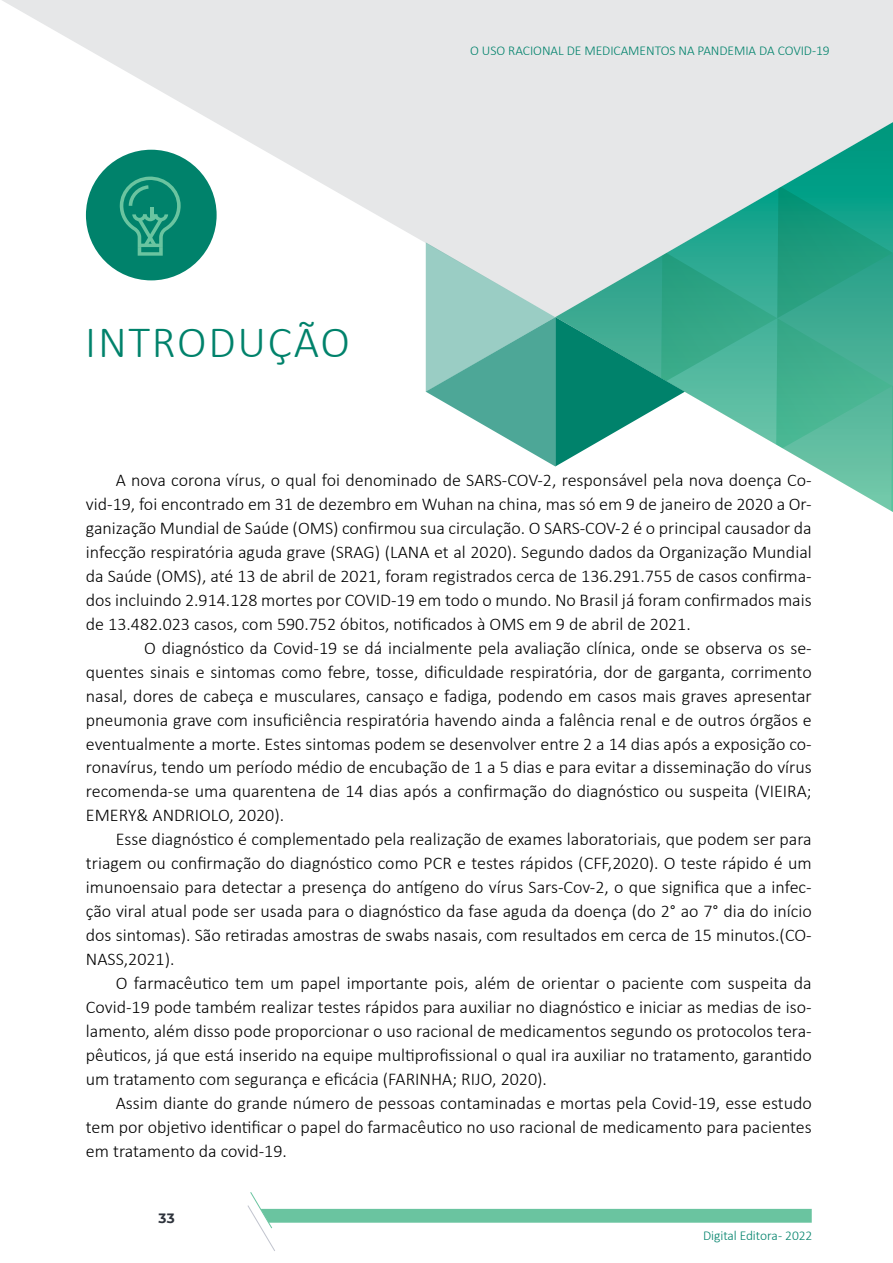
<style>
.page{position:relative;width:893px;height:1263px;background:#fff}
.page>*{position:absolute;margin:0;border:0;box-sizing:border-box;transform-origin:0 0}
.t1{font:300 45px "Calibri";letter-spacing:.04em;color:#00826b}
.t2{font:300 18px/24px "Calibri";color:#000;text-align:justify}
.t3{font:300 13.5px "Calibri";letter-spacing:-.005em;color:#00826b}
.t4{font:700 13.5px "Montserrat";color:#2e333c}
</style>
<div class="page">
<svg style="left:2px;top:0;width:891px;height:317px;fill:#e6e7e8"></svg>
<svg style="left:426px;top:122px;width:467px;height:390px"></svg>
<svg style="left:119px;top:176px;width:62px;height:80px;background:#1b9378"></svg>
<svg style="left:247px;top:1192px;width:565px;height:59px"></svg>
<h1 class="t1" style="left:85px;top:314px;width:266px">INTRODUÇÃO</h1>
<p class="t3" style="left:470px;top:42px;width:361px">O USO RACIONAL DE MEDICAMENTOS NA PANDEMIA DA COVID-19</p>
<p class="t2" style="left:86px;top:467px;width:727px;text-indent:30px">A nova corona vírus, o qual foi denominado de SARS-COV-2, responsável pela nova doença Co&shy;vid-19, foi encontrado em 31 de dezembro em Wuhan na china, mas só em 9 de janeiro de 2020 a Or&shy;ganização Mundial de Saúde (OMS) confirmou sua circulação. O SARS-COV-2 é o principal causador da infecção respiratória aguda grave (SRAG) (LANA et al 2020). Segundo dados da Organização Mundial da Saúde (OMS), até 13 de abril de 2021, foram registrados cerca de 136.291.755 de casos confirma&shy;dos incluindo 2.914.128 mortes por COVID-19 em todo o mundo. No Brasil já foram confirmados mais de 13.482.023 casos, com 590.752 óbitos, notificados à OMS em 9 de abril de 2021.</p>
<p class="t2" style="left:86px;top:635px;width:727px;text-indent:58px">O diagnóstico da Covid-19 se dá incialmente pela avaliação clínica, onde se observa os se&shy;quentes sinais e sintomas como febre, tosse, dificuldade respiratória, dor de garganta, corrimento nasal, dores de cabeça e musculares, cansaço e fadiga, podendo em casos mais graves apresentar pneumonia grave com insuficiência respiratória havendo ainda a falência renal e de outros órgãos e eventualmente a morte. Estes sintomas podem se desenvolver entre 2 a 14 dias após a exposição co&shy;ronavírus, tendo um período médio de encubação de 1 a 5 dias e para evitar a disseminação do vírus recomenda-se uma quarentena de 14 dias após a confirmação do diagnóstico ou suspeita (VIEIRA; EMERY&amp; ANDRIOLO, 2020).</p>
<p class="t2" style="left:86px;top:827px;width:727px;text-indent:30px">Esse diagnóstico é complementado pela realização de exames laboratoriais, que podem ser para triagem ou confirmação do diagnóstico como PCR e testes rápidos (CFF,2020). O teste rápido é um imunoensaio para detectar a presença do antígeno do vírus Sars-Cov-2, o que significa que a infec&shy;ção viral atual pode ser usada para o diagnóstico da fase aguda da doença (do 2° ao 7° dia do início dos sintomas). São retiradas amostras de swabs nasais, com resultados em cerca de 15 minutos.(CO-NASS,2021).</p>
<p class="t2" style="left:86px;top:971px;width:727px;text-indent:30px">O farmacêutico tem um papel importante pois, além de orientar o paciente com suspeita da Covid-19 pode também realizar testes rápidos para auxiliar no diagnóstico e iniciar as medias de iso&shy;lamento, além disso pode proporcionar o uso racional de medicamentos segundo os protocolos tera&shy;pêuticos, já que está inserido na equipe multiprofissional o qual ira auxiliar no tratamento, garantido um tratamento com segurança e eficácia (FARINHA; RIJO, 2020).</p>
<p class="t2" style="left:86px;top:1091px;width:727px;text-indent:30px">Assim diante do grande número de pessoas contaminadas e mortas pela Covid-19, esse estudo tem por objetivo identificar o papel do farmacêutico no uso racional de medicamento para pacientes em tratamento da covid-19.</p>
<p class="t4" style="left:159px;top:1208px;width:18px">33</p>
<p class="t3" style="left:703px;top:1227px;width:111px">Digital Editora - 2022</p>
</div>
